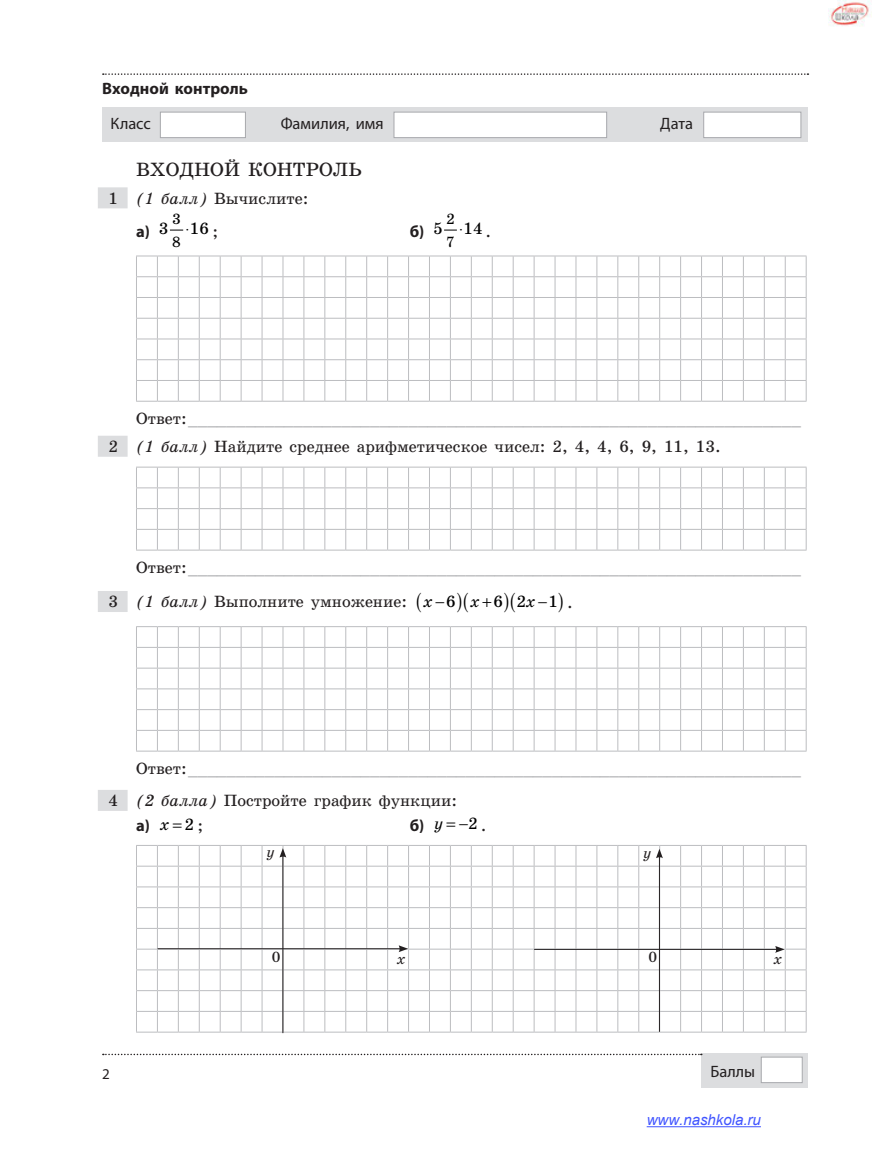
<style>
.page{position:relative;width:872px;height:1149px;background:#fff}
.page>*{position:absolute;margin:0;border:0;box-sizing:border-box;transform-origin:0 0}
.t1{font:19.5px "School Book C";color:#231f20}
.t2{font:16.5px/28.3px "School Book C";color:#939598}
.t3{font:700 16.5px "Myriad Pro";color:#231f20}
.t4{font:16.5px "Myriad Pro";color:#231f20}
.t5{font:16.5px "School Book C";color:#231f20}
.t6{font:16.5px "School Book C";color:#000}
.t7{font:italic 16.5px "School Book C";color:#000}
.t8{font:italic 15px "Arial";color:#4054ff}
.t9{font:15px/23.1px "School Book C";color:#000}
.t10{font:italic 15px "School Book C";color:#231f20}
.t11{font:15px "School Book C";color:#231f20}
.t12{font:15px "Myriad Pro";color:#231f20}
.s1{font-style:italic}
.s2{color:#231f20}
.s3{font-style:italic;color:#231f20}
.s4{font-style:italic;color:#000}
.s5{color:#000}
.s6{font-family:"School Book C";font-weight:400;font-style:italic;color:#000}
.s7{font-family:"School Book C";font-weight:400;color:#000}
.s8{font-family:"School Book C";font-weight:400}
</style>
<div class="page">
<div style="left:102px;top:107px;width:706px;height:34px;background:#dcdddf"></div>
<div style="left:393px;top:112px;width:214px;height:26px;background:#fff;border:1px solid #a8a9ad"></div>
<div style="left:160px;top:112px;width:86px;height:26px;background:#fff;border:1px solid #a8a9ad"></div>
<div style="left:703px;top:112px;width:98px;height:26px;background:#fff;border:1px solid #a8a9ad"></div>
<div style="left:701px;top:1052px;width:107px;height:34px;background:#dcdddf"></div>
<div style="left:761px;top:1056px;width:41px;height:26px;background:#fff;border:1px solid #a8a9ad"></div>
<svg style="left:103px;top:73px;width:705px;height:2px"></svg>
<svg style="left:103px;top:1053px;width:599px;height:1px"></svg>
<div style="left:98px;top:187px;width:30px;height:21px;background:#dcdddf"></div>
<div style="left:98px;top:435px;width:30px;height:21px;background:#dcdddf"></div>
<div style="left:98px;top:590px;width:30px;height:21px;background:#dcdddf"></div>
<div style="left:98px;top:789px;width:30px;height:21px;background:#dcdddf"></div>
<svg style="left:170px;top:230px;width:13px;height:1px"></svg>
<svg style="left:444px;top:230px;width:13px;height:1px"></svg>
<svg style="left:136px;top:255px;width:670px;height:147px"></svg>
<svg style="left:136px;top:466px;width:670px;height:84px"></svg>
<svg style="left:136px;top:626px;width:670px;height:125px"></svg>
<svg style="left:136px;top:845px;width:671px;height:187px"></svg>
<hr style="left:646px;top:1126px;width:115px;height:1px;background:#4054ff">
<img style="left:828px;top:0;width:44px;height:27px">
<p class="t3" style="left:102px;top:78px;width:147px">Входной контроль</p>
<p class="t4" style="left:111px;top:113px;width:42px">Класс</p>
<p class="t4" style="left:281px;top:113px;width:105px">Фамилия, имя</p>
<p class="t4" style="left:660px;top:113px;width:34px">Дата</p>
<p class="t1" style="left:136px;top:158px;width:227px">входной контроль</p>
<p class="t5" style="left:108px;top:189px;width:201px">1 <span class="s1">(1 балл)</span> Вычислите:</p>
<p class="t3" style="left:136px;top:220px;width:34px">а) <sup>3</sup></p>
<p class="t6" style="left:185px;top:220px;width:25px">⋅16</p>
<p class="t9" style="left:172px;top:207px;width:10px">3<br>8</p>
<p class="t9" style="left:446px;top:207px;width:11px">2<br>7</p>
<p class="t5" style="left:212px;top:222px;width:7px">;</p>
<p class="t3" style="left:410px;top:220px;width:34px">б) <sup>5</sup></p>
<p class="t6" style="left:459px;top:220px;width:25px">⋅14</p>
<p class="t5" style="left:485px;top:222px;width:7px">.</p>
<p class="t2" style="left:108px;top:404px;width:694px;text-indent:28px"><span class="s2">Ответ:</span>________________________________________________________________<br><span class="s2">2</span> <span class="s3">(1 балл)</span> <span class="s2">Найдите среднее арифметическое чисел: 2, 4, 4, 6, 9, 11, 13.</span></p>
<p class="t2" style="left:108px;top:550px;width:694px;line-height:34.7px;text-indent:28px"><span class="s2">Ответ:</span>________________________________________________________________<br><span class="s2">3</span> <span class="s3">(1 балл)</span> <span class="s2">Выполните умножение:</span> <span class="s4">x</span> <span class="s5">−6</span></p>
<p class="t7" style="left:470px;top:592px;width:11px">x</p>
<p class="t6" style="left:493px;top:592px;width:81px">6 2<span class="s1">x</span>− <span class="s2">.</span></p>
<p class="t6" style="left:548px;top:592px;width:11px">1</p>
<p class="t2" style="left:108px;top:752px;width:694px;line-height:32.5px;text-indent:28px"><span class="s2">Ответ:</span>________________________________________________________________<br><span class="s2">4</span> <span class="s3">(2 балла)</span> <span class="s2">Постройте график функции:</span></p>
<p class="t3" style="left:136px;top:814px;width:69px">а) <span class="s6">x</span> <span class="s7">2</span><span class="s8">;</span></p>
<p class="t3" style="left:410px;top:814px;width:78px">б) <span class="s6">y</span> <span class="s5">−</span><span class="s7">2</span><span class="s8">.</span></p>
<p class="t12" style="left:102px;top:1063px;width:9px">2</p>
<p class="t10" style="left:267px;top:843px;width:10px">y</p>
<p class="t11" style="left:272px;top:948px;width:10px">0</p>
<p class="t10" style="left:396px;top:949px;width:11px">x</p>
<p class="t10" style="left:643px;top:844px;width:10px">y</p>
<p class="t11" style="left:648px;top:948px;width:10px">0</p>
<p class="t10" style="left:773px;top:950px;width:11px">x</p>
<p class="t4" style="left:710px;top:1060px;width:46px">Баллы</p>
<p class="t8" style="left:646px;top:1109px;width:116px">www.nashkola.ru</p>
</div>
